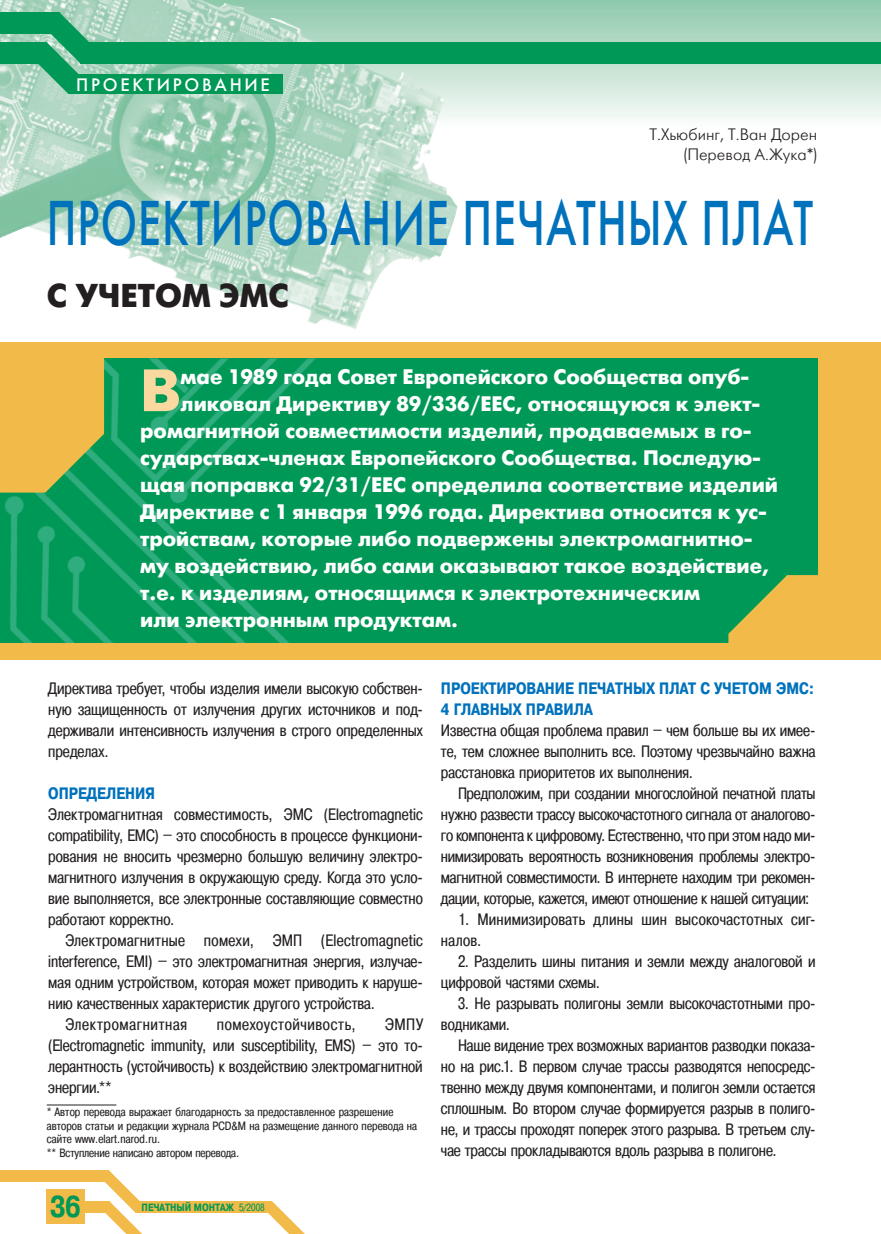
<style>
.page{position:relative;width:881px;height:1234px;background:#fff}
.page>*{position:absolute;margin:0;border:0;box-sizing:border-box;transform-origin:0 0}
.t1{font:63px "Futuris C";letter-spacing:.025em;color:#0072bc;scale:.7 1}
.t2{font:700 59.55px "Futuris C";color:#f9d9a0}
.t3{font:700 33px "Futuris C";color:#231f20}
.t4{font:700 30px "Pragmatica Cond C";color:#009856}
.t5{font:700 21px "Futuris C";color:#fff}
.t6{font:18px "Futuris C";letter-spacing:.15em;color:#fff}
.t7{font:16.5px/21px "Pragmatica Cond C";color:#231f20;text-align:justify}
.t8{font:700 16.5px "Pragmatica Cond C";color:#0072bc}
.t9{font:16.5px "Pragmatica Cond C";letter-spacing:.02em;color:#231f20}
.t10{font:16.5px/19.8px "Futuris Light C";color:#231f20;text-align:right}
.t11{font:16.5px "Pragmatica Cond C";letter-spacing:.04em;color:#231f20}
.t12{font:12px/13.5px "Pragmatica Cond C";letter-spacing:.01em;color:#231f20}
.t13{font:700 10.5px "Pragmatica Cond C";color:#009856}
.s1{font-weight:400}
.s2{font-weight:400;font-size:8.55px}
</style>
<div class="page">
<svg style="left:264px;top:1201px;width:40px;height:32px"></svg>
<div style="left:0;top:1169px;width:109px;height:11px;background:#f2bb49"></div>
<div style="left:49px;top:1201px;width:61px;height:11px;background:#f2bb49"></div>
<svg style="left:101px;top:1169px;width:42px;height:64px"></svg>
<div style="left:135px;top:1201px;width:137px;height:11px;background:#f2bb49"></div>
<div style="left:47px;top:1189px;width:38px;height:34px;background:#f2bb49"></div>
<img style="left:457px;top:0;width:423px;height:118px">
<img style="left:0;top:0;width:457px;height:329px">
<div style="left:0;top:342px;width:880px;height:309px;background:#f2bb49"></div>
<div style="left:0;top:358px;width:816px;height:293px;background:#009856"></div>
<img style="left:0;top:358px;width:316px;height:285px">
<svg style="left:0;top:358px;width:104px;height:134px;background:#d5b74b"></svg>
<svg style="left:728px;top:575px;width:90px;height:68px"></svg>
<div style="left:0;top:643px;width:880px;height:16px;background:#f2bb49"></div>
<hr style="left:47px;top:1104px;width:69px;height:1px;background:#231f20">
<div style="left:0;top:43px;width:47px;height:21px;background:#009856"></div>
<div style="left:81px;top:43px;width:799px;height:21px;background:#009856"></div>
<div style="left:0;top:13px;width:60px;height:21px;background:#009856"></div>
<svg style="left:32px;top:13px;width:63px;height:80px"></svg>
<div style="left:68px;top:74px;width:214px;height:19px;background:#009856"></div>
<p class="t6" style="left:76px;top:73px;width:195px">ПРОЕКТИРОВАНИЕ</p>
<p class="t10" style="left:649px;top:125px;width:169px">Т.Хьюбинг, Т.Ван Дорен (Перевод А.Жука*)</p>
<h1 class="t1" style="left:47px;top:185px;width:1095px">ПРОЕКТИРОВАНИЕ ПЕЧАТНЫХ ПЛАТ</h1>
<h3 class="t3" style="left:47px;top:277px;width:243px">С УЧЕТОМ ЭМС</h3>
<h2 class="t2" style="left:140px;top:357px;width:42px">В</h2>
<p class="t5" style="left:180px;top:365px;width:570px">мае 1989 года Совет Европейского Сообщества опуб-</p>
<p class="t5" style="left:180px;top:392px;width:581px">ликовал Директиву 89/336/EEC, относящуюся к элект-</p>
<p class="t5" style="left:140px;top:419px;width:613px">ромагнитной совместимости изделий, продаваемых в го-</p>
<p class="t5" style="left:140px;top:446px;width:622px">сударствах-членах Европейского Сообщества. Последую-</p>
<p class="t5" style="left:140px;top:473px;width:639px">щая поправка 92/31/EEC определила соответствие изделий</p>
<p class="t5" style="left:140px;top:500px;width:628px">Директиве с 1 января 1996 года. Директива относится к ус-</p>
<p class="t5" style="left:140px;top:527px;width:614px">тройствам, которые либо подвержены электромагнитно-</p>
<p class="t5" style="left:140px;top:554px;width:630px">му воздействию, либо сами оказывают такое воздействие,</p>
<p class="t5" style="left:140px;top:581px;width:561px">т.е. к изделиям, относящимся к электротехническим</p>
<p class="t5" style="left:140px;top:608px;width:319px">или электронным продуктам.</p>
<p class="t7" style="left:48px;top:677px;width:376px">Директива требует, чтобы изделия имели высокую собствен&shy;ную защищенность от излучения других источников и под&shy;держивали интенсивность излучения в строго определенных пределах.</p>
<p class="t8" style="left:48px;top:783px;width:108px">Определен ия</p>
<p class="t7" style="left:48px;top:803px;width:376px">Электромагнитная совместимость, ЭМС (Electromagnetic compatibility, EMC) – это способность в процессе функциони&shy;рования не вносить чрезмерно большую величину электро&shy;магнитного излучения в окружающую среду. Когда это усло&shy;вие выполняется, все электронные составляющие совместно работают корректно.</p>
<p class="t9" style="left:65px;top:930px;width:359px">Электромагнитные помехи, ЭМП (Electromagnetic</p>
<p class="t7" style="left:48px;top:950px;width:376px">interference, EMI) – это электромагнитная энергия, излучае-</p>
<p class="t7" style="left:48px;top:971px;width:376px">мая одним устройством, которая может приводить к наруше-</p>
<p class="t7" style="left:48px;top:992px;width:328px">нию качественных характеристик другого устройства.</p>
<p class="t11" style="left:65px;top:1014px;width:123px">Электромагнитная</p>
<p class="t11" style="left:217px;top:1014px;width:140px">помехоустойчивость,</p>
<p class="t7" style="left:48px;top:1013px;width:376px;text-indent:337px">ЭМПУ (Electromagnetic immunity, или susceptibility, EMS) – это то&shy;лерантность (устойчивость) к воздействию электромагнитной энергии.**</p>
<p class="t12" style="left:47px;top:1104px;width:371px">* Автор перевода выражает благодарность за предоставленное разрешение авторов статьи и редакции журнала PCD&amp;M на размещение данного перевода на сайте www.elart.narod.ru.<br>** Вступление написано автором перевода.</p>
<h3 class="t4" style="left:50px;top:1189px;width:32px">36</h3>
<p class="t13" style="left:141px;top:1201px;width:125px">ПЕЧАТНЫЙ МОНТАЖ <span class="s1">5</span><span class="s2">/</span><span class="s1">2008</span></p>
<p class="t8" style="left:441px;top:678px;width:148px">Проектирован ие печатны</p>
<p class="t8" style="left:645px;top:678px;width:87px">х плат с учетом</p>
<p class="t8" style="left:775px;top:678px;width:40px">ЭМС:</p>
<p class="t8" style="left:441px;top:699px;width:154px">4 главных правила</p>
<p class="t7" style="left:441px;top:719px;width:376px">Известна общая проблема правил – чем больше вы их имее&shy;те, тем сложнее выполнить все. Поэтому чрезвычайно важна расстановка приоритетов их выполнения.</p>
<p class="t7" style="left:441px;top:782px;width:376px;text-indent:17px">Предположим, при создании многослойной печатной платы нужно развести трассу высокочастотного сигнала от аналогово&shy;го компонента к цифровому. Естественно, что при этом надо ми&shy;нимизировать вероятность возникновения проблемы электро&shy;магнитной совместимости. В интернете находим три рекомен&shy;дации, которые, кажется, имеют отношение к нашей ситуации:</p>
<p class="t7" style="left:441px;top:908px;width:376px;text-indent:17px">1. Минимизировать длины шин высокочастотных сиг&shy;налов.</p>
<p class="t7" style="left:441px;top:950px;width:376px;text-indent:17px">2. Разделить шины питания и земли между аналоговой и цифровой частями схемы.</p>
<p class="t7" style="left:441px;top:992px;width:376px;text-indent:17px">3. Не разрывать полигоны земли высокочастотными про&shy;водниками.</p>
<p class="t7" style="left:441px;top:1034px;width:376px;text-indent:17px">Наше видение трех возможных вариантов разводки показа&shy;но на рис.1. В первом случае трассы разводятся непосредс&shy;твенно между двумя компонентами, и полигон земли остается сплошным. Во втором случае формируется разрыв в полиго&shy;не, и трассы проходят поперек этого разрыва. В третьем слу&shy;чае трассы прокладываются вдоль разрыва в полигоне.</p>
</div>
